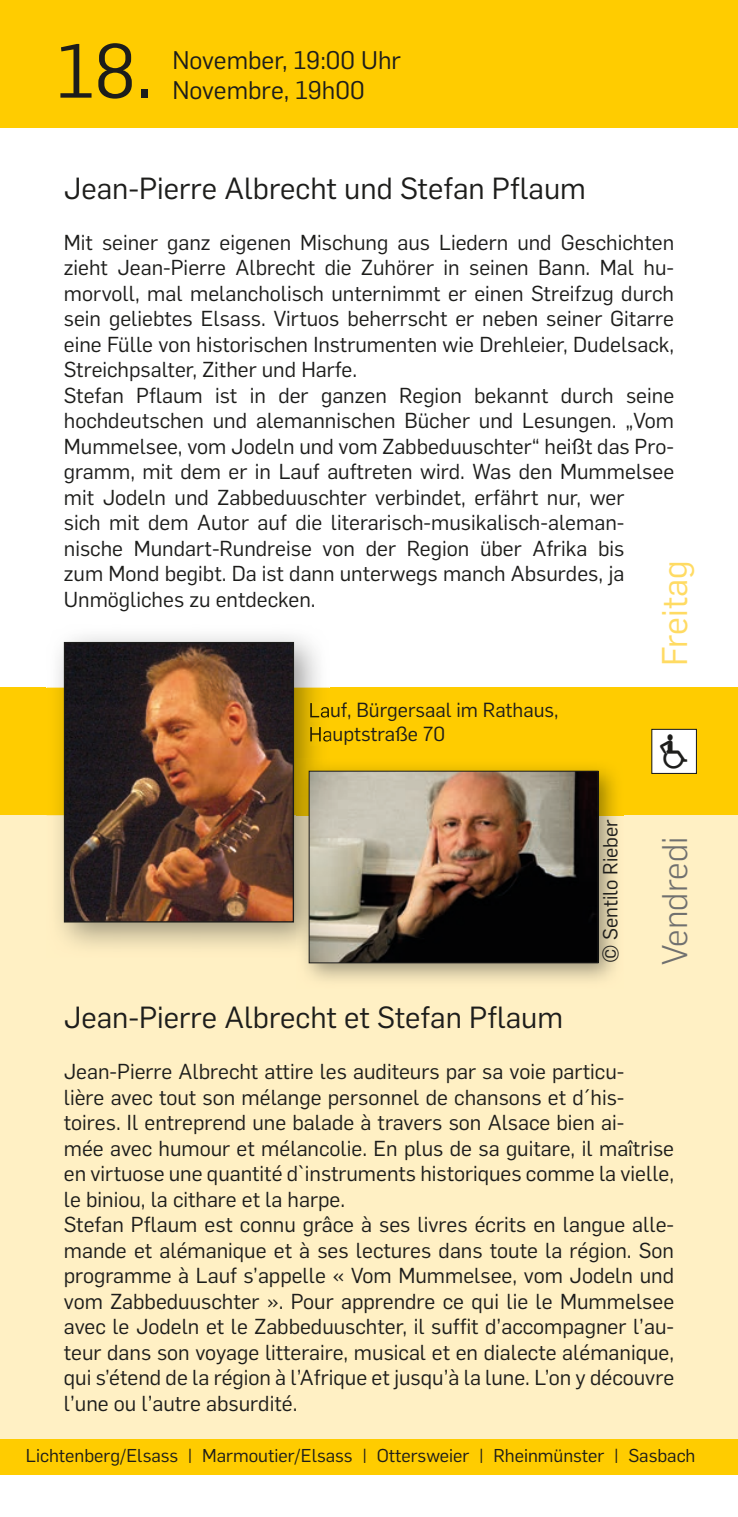
<style>
.page{position:relative;width:738px;height:1517px;background:#fff}
.page>*{position:absolute;margin:0;border:0;box-sizing:border-box;transform-origin:0 0}
.t1{font:75px "Flama";color:#1d1d1b}
.t2{font:300 35px "Flama";color:#70706f}
.t3{font:35px "Flama";color:#ffdb63}
.t4{font:30px "Flama";color:#1d1d1b}
.t5{font:25px/30px "Flama";color:#1d1d1b}
.t6{font:21.25px/25.5px "Flama";color:#1d1d1b}
.t7{font:20px/24px "Flama";color:#1d1d1b}
.t8{font:18.25px "Flama";color:#1d1d1b}
</style>
<div class="page">
<div style="left:0;top:815px;width:737px;height:625px;background:#fff0c4"></div>
<div style="left:0;top:1439px;width:737px;height:35px;background:#fc0"></div>
<div style="left:0;top:0;width:737px;height:128px;background:#fc0"></div>
<div style="left:0;top:687px;width:737px;height:128px;background:#fc0"></div>
<div style="left:651px;top:729px;width:45px;height:44px;background:#fff"></div>
<div style="left:650px;top:729px;width:46px;height:45px;border:1px solid #1d1d1b"></div>
<img style="left:47px;top:636px;width:282px;height:311px">
<img style="left:310px;top:703px;width:19px;height:18px">
<img style="left:310px;top:727px;width:19px;height:18px">
<img style="left:66px;top:644px;width:226px;height:276px">
<div style="left:64px;top:642px;width:230px;height:280px;border:1px solid #1d1d1b"></div>
<img style="left:296px;top:758px;width:327px;height:223px">
<img style="left:310px;top:772px;width:286px;height:189px">
<div style="left:308px;top:770px;width:290px;height:193px;border:1px solid #1d1d1b"></div>
<h1 class="t1" style="left:57px;top:19px;width:97px">18.</h1>
<p class="t5" style="left:172px;top:44px;width:230px">November, 19:00 Uhr<br>Novembre, 19h00</p>
<h3 class="t4" style="left:64px;top:167px;width:523px">Jean-Pierre Albrecht und Stefan Pflaum</h3>
<p class="t6" style="left:64px;top:228px;width:611px">Mit seiner ganz eigenen Mischung aus Liedern und Geschichten zieht Jean-Pierre Albrecht die Zuhörer in seinen Bann. Mal hu&shy;morvoll, mal melancholisch unternimmt er einen Streifzug durch sein geliebtes Elsass. Virtuos beherrscht er neben seiner Gitarre eine Fülle von historischen Instrumenten wie Drehleier, Dudelsack, Streichpsalter, Zither und Harfe.<br>Stefan Pflaum ist in der ganzen Region bekannt durch seine hochdeutschen und alemannischen Bücher und Lesungen. „Vom Mummelsee, vom Jodeln und vom Zabbeduuschter“ heißt das Pro&shy;gramm, mit dem er in Lauf auftreten wird. Was den Mummelsee mit Jodeln und Zabbeduuschter verbindet, erfährt nur, wer<br>sich mit dem Autor auf die literarisch-musikalisch-aleman&shy;nische Mundart-Rundreise von der Region über Afrika bis<br>zum Mond begibt. Da ist dann unterwegs manch Absurdes, ja Unmögliches zu entdecken.</p>
<h2 class="t3" style="left:650px;top:666px;width:107px;rotate:-90deg">Freitag</h2>
<p class="t7" style="left:308px;top:697px;width:251px">Lauf, Bürgersaal im Rathaus,<br>Hauptstraße 70</p>
<p class="t7" style="left:596px;top:963px;width:146px;rotate:-90deg">© Sentilo Rieber</p>
<h2 class="t2" style="left:650px;top:965px;width:130px;rotate:-90deg">Vendredi</h2>
<h3 class="t4" style="left:64px;top:996px;width:500px">Jean-Pierre Albrecht et Stefan Pflaum</h3>
<p class="t6" style="left:64px;top:1057px;width:611px">Jean-Pierre Albrecht attire les auditeurs par sa voie particu-<br>lière avec tout son mélange personnel de chansons et d´his&shy;toires. Il entreprend une balade à travers son Alsace bien ai-<br>mée avec humour et mélancolie. En plus de sa guitare, il maîtrise en virtuose une quantité d`instruments historiques comme la vielle, le biniou, la cithare et la harpe.<br>Stefan Pflaum est connu grâce à ses livres écrits en langue alle&shy;mande et alémanique et à ses lectures dans toute la région. Son programme à Lauf s’appelle « Vom Mummelsee, vom Jodeln und vom Zabbeduuschter ». Pour apprendre ce qui lie le Mummelsee avec le Jodeln et le Zabbeduuschter, il suffit d’accompagner l’au&shy;teur dans son voyage litteraire, musical et en dialecte alémanique, qui s’étend de la région à l’Afrique et jusqu’à la lune. L’on y découvre l’une ou l’autre absurdité.</p>
<p class="t8" style="left:26px;top:1442px;width:670px">Lichtenberg/Elsass | Marmoutier/Elsass | Ottersweier | Rheinmünster | Sasbach</p>
</div>
